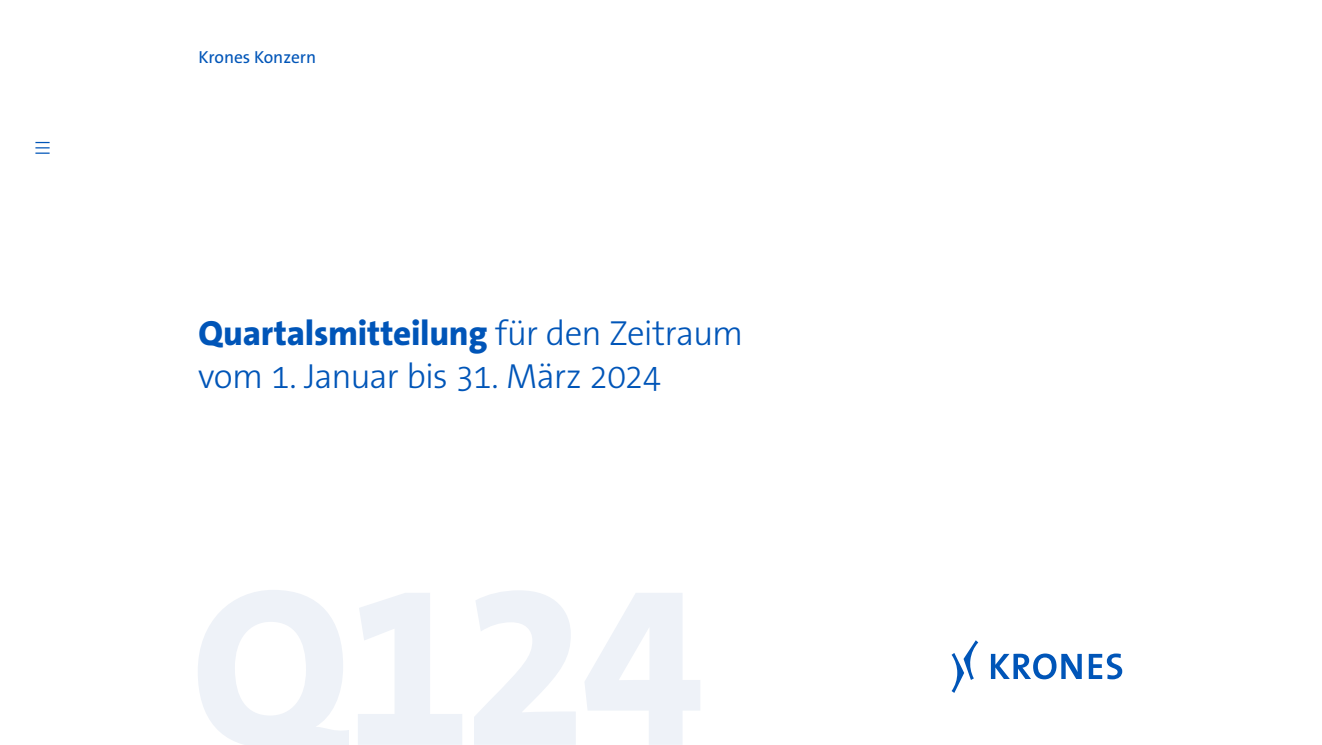
<style>
.page{position:relative;width:1322px;height:745px;background:#fff}
.page>*{position:absolute;margin:0;border:0;box-sizing:border-box;transform-origin:0 0}
.t1{font:35px "The Sans LP8 Ex Bld";letter-spacing:-.01em;color:#0055b8}
.t2{font:35px "The Sans LP3 Lig";letter-spacing:-.035em;color:#0055b8}
.t3{font:17.5px "The Sans LP5 Plain";color:#0055b8}
.s1{font-family:"The Sans LP3 Lig"}
</style>
<div class="page">
<svg style="left:991px;top:653px;width:90px;height:26px"></svg>
<svg style="left:1088px;top:653px;width:34px;height:26px"></svg>
<svg style="left:951px;top:640px;width:27px;height:52px"></svg>
<svg style="left:35px;top:142px;width:15px;height:12px"></svg>
<svg style="left:198px;top:590px;width:502px;height:154px;fill:#eef2f8"></svg>
<p class="t3" style="left:198px;top:45px;width:119px">Krones Konzern</p>
<p class="t1" style="left:199px;top:310px;width:546px">Quartalsmitteilung <span class="s1">für den Zeitraum</span></p>
<p class="t2" style="left:198px;top:353px;width:465px">vom 1. Januar bis 31. März 2024</p>
</div>
